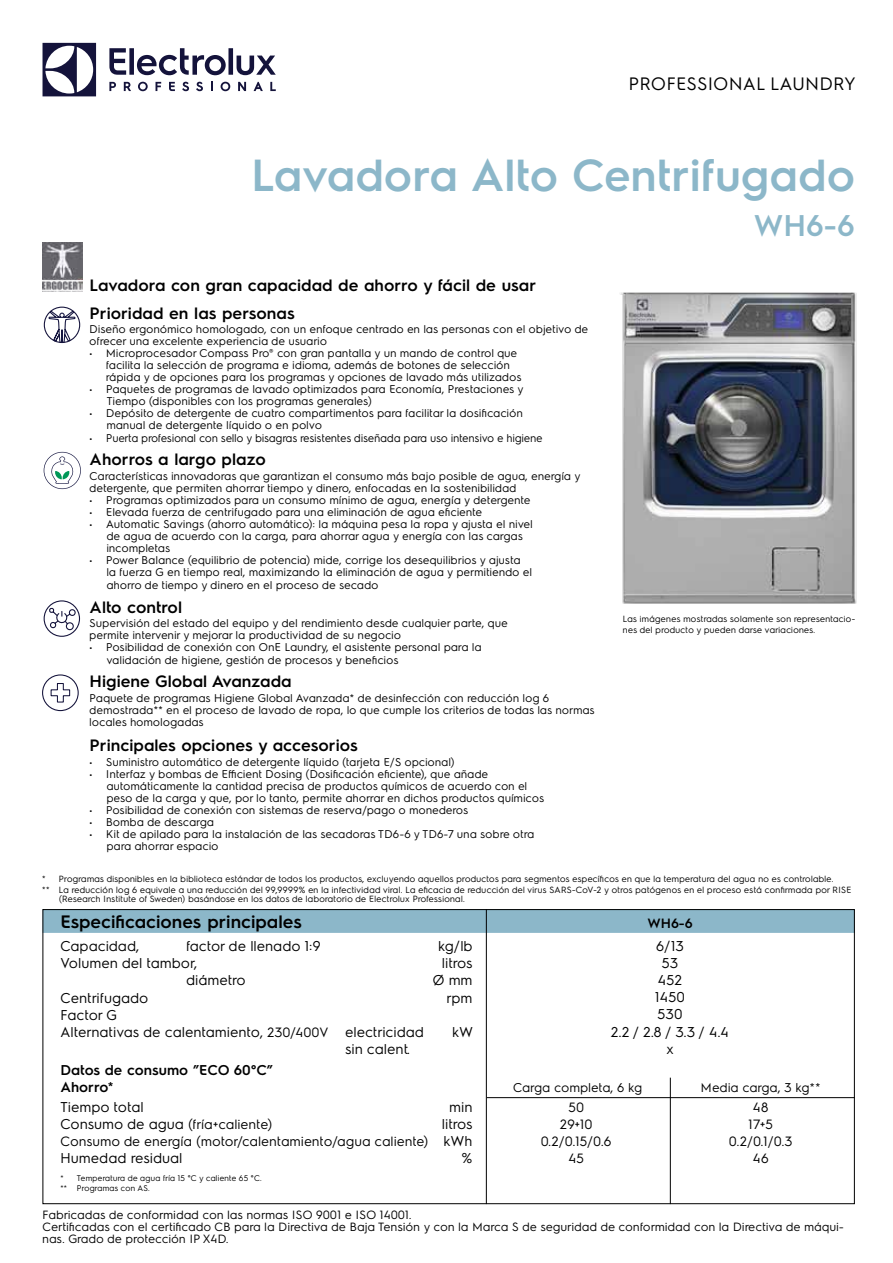
<style>
.page{position:relative;width:893px;height:1263px;background:#fff}
.page>*{position:absolute;margin:0;border:0;box-sizing:border-box;transform-origin:0 0}
.t1{font:600 45px "Electrolux Sans";color:#8cb7c9}
.t2{font:600 30px "Electrolux Sans";color:#8cb7c9}
.t3{font:600 18px "Electrolux Sans";color:#000}
.t4{font:18px "Electrolux Sans";color:#000}
.t5{font:600 16.5px/28px "Electrolux Sans";color:#000}
.t6{font:14.25px/17.1px "Electrolux Sans";color:#000;text-align:center}
.t7{font:600 14.25px/17.1px "Electrolux Sans";color:#000}
.t8{font:13.5px "Electrolux Sans";color:#000}
.t9{font:600 13.5px "Electrolux Sans";color:#000}
.t10{font:12.75px "Electrolux Sans";color:#000}
.t11{font:12px/12px "Electrolux Sans";color:#000}
.t12{font:11.25px/12px "Electrolux Sans";color:#000}
.t13{font:9px/10.8px "Electrolux Sans";color:#000}
.t14{font:8.25px/9.6px "Electrolux Sans";color:#000}
.s1{font-size:13.5px}
.s2{font-size:14.25px}
</style>
<div class="page">
<svg style="left:43px;top:43px;width:53px;height:53px"></svg>
<svg style="left:109px;top:48px;width:167px;height:27px"></svg>
<svg style="left:270px;top:82px;width:6px;height:9px"></svg>
<svg style="left:221px;top:82px;width:9px;height:9px"></svg>
<svg style="left:211px;top:82px;width:2px;height:9px"></svg>
<svg style="left:196px;top:82px;width:7px;height:9px"></svg>
<svg style="left:182px;top:82px;width:7px;height:9px"></svg>
<svg style="left:169px;top:82px;width:6px;height:9px"></svg>
<svg style="left:156px;top:82px;width:5px;height:9px"></svg>
<svg style="left:138px;top:82px;width:10px;height:9px"></svg>
<svg style="left:124px;top:82px;width:7px;height:9px"></svg>
<svg style="left:109px;top:82px;width:7px;height:9px"></svg>
<svg style="left:254px;top:82px;width:9px;height:9px"></svg>
<svg style="left:238px;top:82px;width:8px;height:9px"></svg>
<div style="left:45px;top:911px;width:808px;height:22px;background:#8cb7c9"></div>
<hr style="left:486px;top:909px;width:1px;height:295px;background:#000">
<hr style="left:487px;top:1097px;width:368px;height:1px;background:#000">
<hr style="left:670px;top:1078px;width:1px;height:126px;background:#000">
<img style="left:620px;top:292px;width:237px;height:312px">
<img style="left:43px;top:242px;width:39px;height:49px">
<svg style="left:48px;top:310px;width:28px;height:33px"></svg>
<div style="left:44px;top:307px;width:36px;height:36px;border:1px solid #14133b;border-radius:50%"></div>
<svg style="left:48px;top:607px;width:28px;height:23px"></svg>
<div style="left:44px;top:600px;width:36px;height:37px;border:1px solid #14133b;border-radius:50%"></div>
<svg style="left:44px;top:452px;width:37px;height:37px"></svg>
<svg style="left:42px;top:674px;width:37px;height:37px"></svg>
<h3 class="t4" style="left:629px;top:71px;width:229px">PROFESSIONAL LAUNDRY</h3>
<h1 class="t1" style="left:251px;top:143px;width:605px">Lavadora Alto Centrifugado</h1>
<h2 class="t2" style="left:754px;top:204px;width:102px">WH6-6</h2>
<h3 class="t5" style="left:90px;top:270px;width:448px">Lavadora con gran capacidad de ahorro y fácil de usar<br>Prioridad en las personas</h3>
<p class="t12" style="left:90px;top:322px;width:500px">Diseño ergonómico homologado, con un enfoque centrado en las personas con el objetivo de ofrecer una excelente experiencia de usuario</p>
<p class="t12" style="left:106px;top:346px;width:417px;text-indent:-17px">• Microprocesador Compass Pro® con gran pantalla y un mando de control que facilita la selección de programa e idioma, además de botones de selección rápida y de opciones para los programas y opciones de lavado más utilizados</p>
<p class="t12" style="left:107px;top:382px;width:419px;text-indent:-17px">• Paquetes de programas de lavado optimizados para Economía, Prestaciones y<br>Tiempo (disponibles con los programas generales)</p>
<p class="t12" style="left:107px;top:406px;width:418px;text-indent:-17px">• Depósito de detergente de cuatro compartimentos para facilitar la dosificación manual de detergente líquido o en polvo</p>
<p class="t12" style="left:90px;top:431px;width:455px">• Puerta profesional con sello y bisagras resistentes diseñada para uso intensivo e higiene</p>
<h3 class="t5" style="left:90px;top:444px;width:178px">Ahorros a largo plazo</h3>
<p class="t12" style="left:90px;top:469px;width:493px">Características innovadoras que garantizan el consumo más bajo posible de agua, energía y detergente, que permiten ahorrar tiempo y dinero, enfocadas en la sostenibilidad</p>
<p class="t12" style="left:90px;top:493px;width:443px">• Programas optimizados para un consumo mínimo de agua, energía y detergente</p>
<p class="t12" style="left:90px;top:505px;width:394px">• Elevada fuerza de centrifugado para una eliminación de agua eficiente</p>
<p class="t12" style="left:107px;top:517px;width:428px;text-indent:-17px">• Automatic Savings (ahorro automático): la máquina pesa la ropa y ajusta el nivel de agua de acuerdo con la carga, para ahorrar agua y energía con las cargas incompletas</p>
<p class="t12" style="left:107px;top:553px;width:427px;text-indent:-17px">• Power Balance (equilibrio de potencia) mide, corrige los desequilibrios y ajusta la fuerza G en tiempo real, maximizando la eliminación de agua y permitiendo el</p>
<p class="t12" style="left:107px;top:578px;width:274px">ahorro de tiempo y dinero en el proceso de secado</p>
<h3 class="t5" style="left:90px;top:592px;width:94px">Alto control</h3>
<p class="t12" style="left:90px;top:616px;width:420px">Supervisión del estado del equipo y del rendimiento desde cualquier parte, que permite intervenir y mejorar la productividad de su negocio</p>
<p class="t12" style="left:107px;top:640px;width:377px;line-height:12.8px;text-indent:-17px">• Posibilidad de conexión con OnE Laundry, el asistente personal para la validación de higiene, gestión de procesos y beneficios</p>
<h3 class="t5" style="left:90px;top:666px;width:203px">Higiene Global Avanzada</h3>
<p class="t12" style="left:90px;top:691px;width:507px">Paquete de programas Higiene Global Avanzada* de desinfección con reducción log 6 demostrada** en el proceso de lavado de ropa, lo que cumple los criterios de todas las normas locales homologadas</p>
<h3 class="t5" style="left:90px;top:730px;width:270px">Principales opciones y accesorios</h3>
<p class="t12" style="left:90px;top:755px;width:367px">• Suministro automático de detergente líquido (tarjeta E/S opcional)</p>
<p class="t12" style="left:107px;top:767px;width:439px;text-indent:-17px">• Interfaz y bombas de Efficient Dosing (Dosificación eficiente), que añade automáticamente la cantidad precisa de productos químicos de acuerdo con el peso de la carga y que, por lo tanto, permite ahorrar en dichos productos químicos</p>
<p class="t12" style="left:90px;top:803px;width:380px">• Posibilidad de conexión con sistemas de reserva/pago o monederos</p>
<p class="t12" style="left:90px;top:815px;width:126px">• Bomba de descarga</p>
<p class="t12" style="left:107px;top:827px;width:429px;text-indent:-17px">• Kit de apilado para la instalación de las secadoras TD6-6 y TD6-7 una sobre otra para ahorrar espacio</p>
<p class="t13" style="left:42px;top:873px;width:811px">* Programas disponibles en la biblioteca estándar de todos los productos, excluyendo aquellos productos para segmentos específicos en que la temperatura del agua no es controlable.<br>** La reducción log 6 equivale a una reducción del 99,9999% en la infectividad viral. La eficacia de reducción del virus SARS-CoV-2 y otros patógenos en el proceso está confirmada por RISE</p>
<p class="t13" style="left:59px;top:893px;width:407px">(Research Institute of Sweden) basándose en los datos de laboratorio de Electrolux Professional.</p>
<p class="t13" style="left:623px;top:613px;width:234px">Las imágenes mostradas solamente son representacio&shy;nes del producto y pueden darse variaciones.</p>
<h3 class="t3" style="left:60px;top:909px;width:243px">Especificaciones principales</h3>
<p class="t6" style="left:60px;top:937px;width:81px">Capacidad,</p>
<p class="t6" style="left:186px;top:937px;width:136px">factor de llenado 1:9</p>
<p class="t6" style="left:438px;top:937px;width:36px">kg/lb</p>
<p class="t6" style="left:60px;top:954px;width:139px">Volumen del tambor,</p>
<p class="t6" style="left:442px;top:954px;width:32px">litros</p>
<p class="t6" style="left:186px;top:971px;width:61px">diámetro</p>
<p class="t6" style="left:433px;top:971px;width:41px">Ø mm</p>
<p class="t6" style="left:60px;top:988px;width:90px">Centrifugado</p>
<p class="t6" style="left:447px;top:988px;width:27px">rpm</p>
<p class="t6" style="left:60px;top:1005px;width:365px;text-align:left">Factor G<br>Alternativas de calentamiento<span class="s1">, 230/400V</span> electricidad</p>
<p class="t6" style="left:453px;top:1022px;width:22px">kW</p>
<p class="t6" style="left:345px;top:1039px;width:66px">sin calent.</p>
<p class="t7" style="left:60px;top:1061px;width:214px">Datos de consumo ”ECO 60°C”<br>Ahorro*</p>
<p class="t6" style="left:60px;top:1097px;width:85px">Tiempo total</p>
<p class="t6" style="left:450px;top:1097px;width:25px">min</p>
<p class="t8" style="left:60px;top:1114px;width:214px"><span class="s2">Consumo de agua</span> (fría+caliente)</p>
<p class="t6" style="left:442px;top:1114px;width:32px">litros</p>
<p class="t8" style="left:60px;top:1131px;width:414px">Consumo de energía (motor/calentamiento/agua caliente) <span class="s2">kWh</span></p>
<p class="t6" style="left:60px;top:1148px;width:124px">Humedad residual</p>
<p class="t6" style="left:462px;top:1148px;width:12px">%</p>
<p class="t14" style="left:60px;top:1173px;width:203px">* Temperatura de agua fría 15 °C y caliente 65 °C. ** Programas con AS.</p>
<p class="t9" style="left:647px;top:913px;width:47px">WH6-6</p>
<p class="t6" style="left:611px;top:936px;width:120px">6/13<br>53<br>452<br>1450<br>530<br>2.2 / 2.8 / 3.3 / 4.4 x</p>
<p class="t10" style="left:513px;top:1079px;width:131px">Carga completa, 6 kg</p>
<p class="t10" style="left:701px;top:1079px;width:121px">Media carga, 3 kg**</p>
<p class="t8" style="left:568px;top:1098px;width:17px">50</p>
<p class="t8" style="left:753px;top:1098px;width:18px">48</p>
<p class="t8" style="left:560px;top:1115px;width:34px">29+10</p>
<p class="t8" style="left:748px;top:1115px;width:26px">17+5</p>
<p class="t8" style="left:541px;top:1132px;width:73px">0.2/0.15/0.6</p>
<p class="t8" style="left:729px;top:1132px;width:65px">0.2/0.1/0.3</p>
<p class="t8" style="left:568px;top:1149px;width:17px">45</p>
<p class="t8" style="left:753px;top:1149px;width:18px">46</p>
<p class="t11" style="left:43px;top:1208px;width:803px">Fabricadas de conformidad con las normas ISO 9001 e ISO 14001.<br>Certificadas con el certificado CB para la Directiva de Baja Tensión y con la Marca S de seguridad de conformidad con la Directiva de máqui&shy;nas. Grado de protección IP X4D.</p>
</div>
